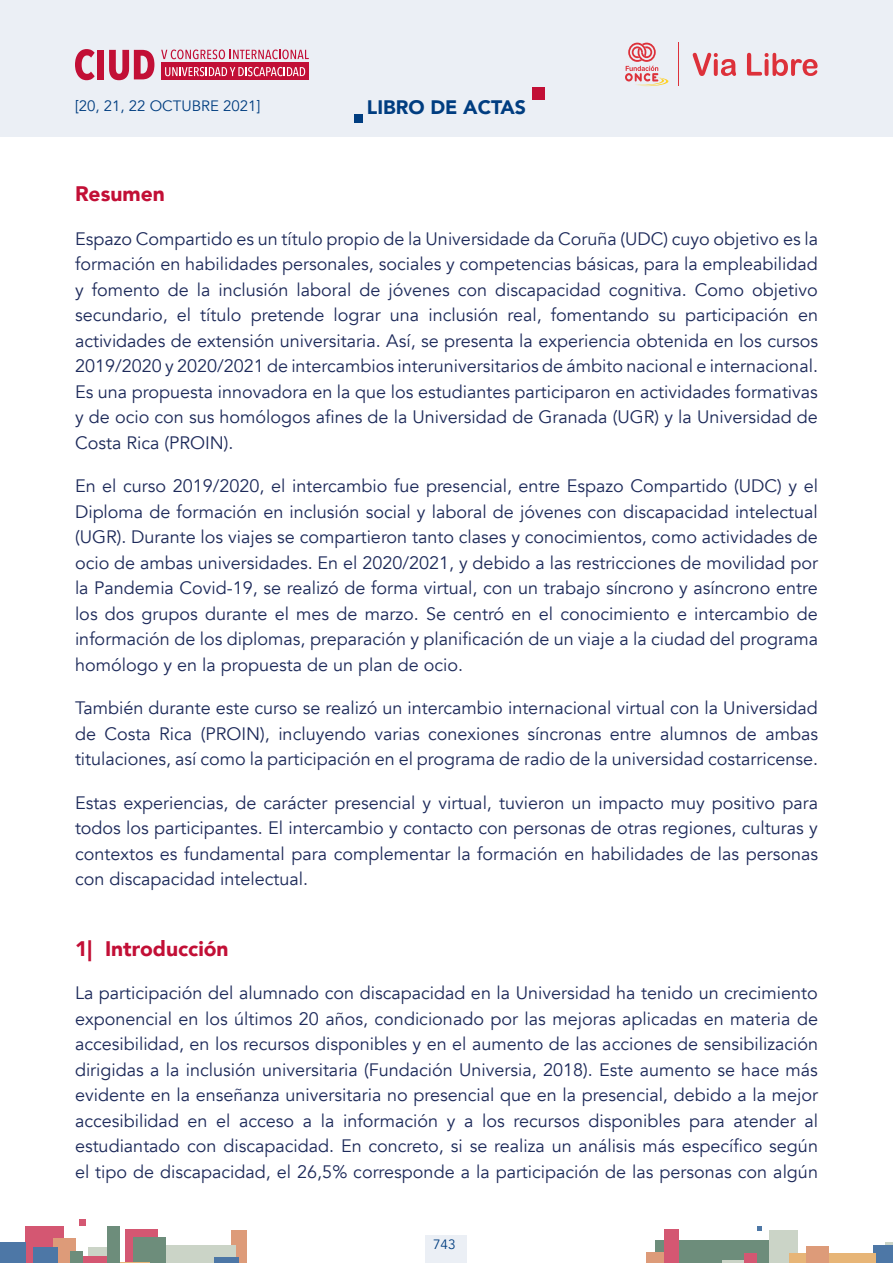
<style>
.page{position:relative;width:893px;height:1263px;background:#fff}
.page>*{position:absolute;margin:0;border:0;box-sizing:border-box;transform-origin:0 0}
.P_titulitos_red{font:900 21px "Avenir";color:#c20f36}
.t1{font:900 19.5px "Avenir";color:#003d80}
.t2{font:18px/25.5px "Avenir";color:#1d2a5a;text-align:justify}
.t3{font:15px "Avenir";color:#003d80}
.t4{font:13.5px "Avenir";color:#003d80}
</style>
<div class="page">
<div style="left:0;top:0;width:893px;height:136px;background:#ebeff5"></div>
<div style="left:426px;top:1236px;width:41px;height:27px;background:#ebeff5"></div>
<div style="left:655px;top:1240px;width:122px;height:23px;background:#6d8d7b"></div>
<hr style="left:722px;top:1260px;width:24px;height:3px;background:#b5c2b0">
<div style="left:646px;top:1252px;width:29px;height:11px;background:#dd9b79"></div>
<div style="left:885px;top:1242px;width:8px;height:21px;background:#cbd4c7"></div>
<div style="left:769px;top:1230px;width:28px;height:33px;background:#cbd4c7"></div>
<div style="left:874px;top:1245px;width:19px;height:18px;background:#4d77a6"></div>
<div style="left:790px;top:1253px;width:86px;height:10px;background:#e7b577"></div>
<div style="left:744px;top:1253px;width:12px;height:10px;background:#d45772"></div>
<div style="left:663px;top:1229px;width:15px;height:34px;background:#d45772"></div>
<div style="left:806px;top:1246px;width:23px;height:17px;background:#dd9b79"></div>
<svg style="left:758px;top:1227px;width:4px;height:4px"></svg>
<div style="left:88px;top:1247px;width:25px;height:16px;background:#cbd4c7"></div>
<div style="left:125px;top:1230px;width:33px;height:33px;background:#d45772"></div>
<div style="left:26px;top:1226px;width:38px;height:37px;background:#d45772"></div>
<div style="left:53px;top:1238px;width:23px;height:25px;background:#dd9b79"></div>
<div style="left:230px;top:1230px;width:16px;height:33px;background:#dd9b79"></div>
<div style="left:34px;top:1247px;width:24px;height:16px;background:#4d77a6"></div>
<div style="left:75px;top:1256px;width:44px;height:7px;background:#d45772"></div>
<div style="left:0;top:1242px;width:26px;height:21px;background:#4d77a6"></div>
<div style="left:150px;top:1245px;width:86px;height:18px;background:#cbd4c7"></div>
<div style="left:133px;top:1237px;width:33px;height:26px;background:#6d8d7b"></div>
<hr style="left:117px;top:1262px;width:33px;height:1px;background:#de963d">
<div style="left:71px;top:1251px;width:12px;height:12px;background:#6d8d7b"></div>
<div style="left:108px;top:1226px;width:12px;height:37px;background:#6d8d7b"></div>
<svg style="left:80px;top:1219px;width:6px;height:6px"></svg>
<div style="left:214px;top:1257px;width:24px;height:6px;background:#4d77a6"></div>
<div style="left:532px;top:87px;width:12px;height:12px;background:#c20f36"></div>
<div style="left:355px;top:114px;width:8px;height:8px;background:#003d80"></div>
<svg style="left:625px;top:43px;width:43px;height:43px"></svg>
<hr style="left:678px;top:43px;width:1px;height:43px;background:#dd313a">
<svg style="left:693px;top:53px;width:43px;height:23px"></svg>
<svg style="left:747px;top:53px;width:70px;height:23px"></svg>
<svg style="left:75px;top:49px;width:20px;height:31px"></svg>
<div style="left:98px;top:50px;width:6px;height:29px;background:#c20f36"></div>
<svg style="left:109px;top:50px;width:45px;height:30px"></svg>
<svg style="left:161px;top:50px;width:148px;height:9px"></svg>
<div style="left:162px;top:62px;width:147px;height:18px;background:#c20f36"></div>
<svg style="left:165px;top:67px;width:140px;height:9px"></svg>
<p class="t3" style="left:75px;top:97px;width:187px">[20, 21, 22 OCTUBRE 2021]</p>
<p class="t1" style="left:367px;top:91px;width:161px">LIBRO DE ACTAS</p>
<h4 class="P_titulitos_red" style="left:75px;top:176px;width:91px">Resumen</h4>
<p class="t2" style="left:75px;top:226px;width:744px">Espazo Compartido es un título propio de la Universidade da Coruña (UDC) cuyo objetivo es la formación en habilidades personales, sociales y competencias básicas, para la empleabilidad y fomento de la inclusión laboral de jóvenes con discapacidad cognitiva. Como objetivo secundario, el título pretende lograr una inclusión real, fomentando su participación en actividades de extensión universitaria. Así, se presenta la experiencia obtenida en los cursos 2019/2020 y 2020/2021 de intercambios interuniversitarios de ámbito nacional e internacional.<br>Es una propuesta innovadora en la que los estudiantes participaron en actividades formativas y de ocio con sus homólogos afines de la Universidad de Granada (UGR) y la Universidad de Costa Rica (PROIN).</p>
<p class="t2" style="left:75px;top:473px;width:744px">En el curso 2019/2020, el intercambio fue presencial, entre Espazo Compartido (UDC) y el Diploma de formación en inclusión social y laboral de jóvenes con discapacidad intelectual (UGR). Durante los viajes se compartieron tanto clases y conocimientos, como actividades de ocio de ambas universidades. En el 2020/2021, y debido a las restricciones de movilidad por la Pandemia Covid-19, se realizó de forma virtual, con un trabajo síncrono y asíncrono entre los dos grupos durante el mes de marzo. Se centró en el conocimiento e intercambio de información de los diplomas, preparación y planificación de un viaje a la ciudad del programa homólogo y en la propuesta de un plan de ocio.</p>
<p class="t2" style="left:75px;top:695px;width:744px">También durante este curso se realizó un intercambio internacional virtual con la Universidad de Costa Rica (PROIN), incluyendo varias conexiones síncronas entre alumnos de ambas titulaciones, así como la participación en el programa de radio de la universidad costarricense.</p>
<p class="t2" style="left:75px;top:790px;width:744px">Estas experiencias, de carácter presencial y virtual, tuvieron un impacto muy positivo para todos los participantes. El intercambio y contacto con personas de otras regiones, culturas y contextos es fundamental para complementar la formación en habilidades de las personas con discapacidad intelectual.</p>
<h4 class="P_titulitos_red" style="left:75px;top:930px;width:155px">1| Introducción</h4>
<p class="t2" style="left:75px;top:980px;width:745px">La participación del alumnado con discapacidad en la Universidad ha tenido un crecimiento exponencial en los últimos 20 años, condicionado por las mejoras aplicadas en materia de accesibilidad, en los recursos disponibles y en el aumento de las acciones de sensibilización dirigidas a la inclusión universitaria (Fundación Universia, 2018). Este aumento se hace más evidente en la enseñanza universitaria no presencial que en la presencial, debido a la mejor accesibilidad en el acceso a la información y a los recursos disponibles para atender al estudiantado con discapacidad. En concreto, si se realiza un análisis más específico según el tipo de discapacidad, el 26,5% corresponde a la participación de las personas con algún</p>
<p class="t4" style="left:433px;top:1236px;width:24px">743</p>
</div>
